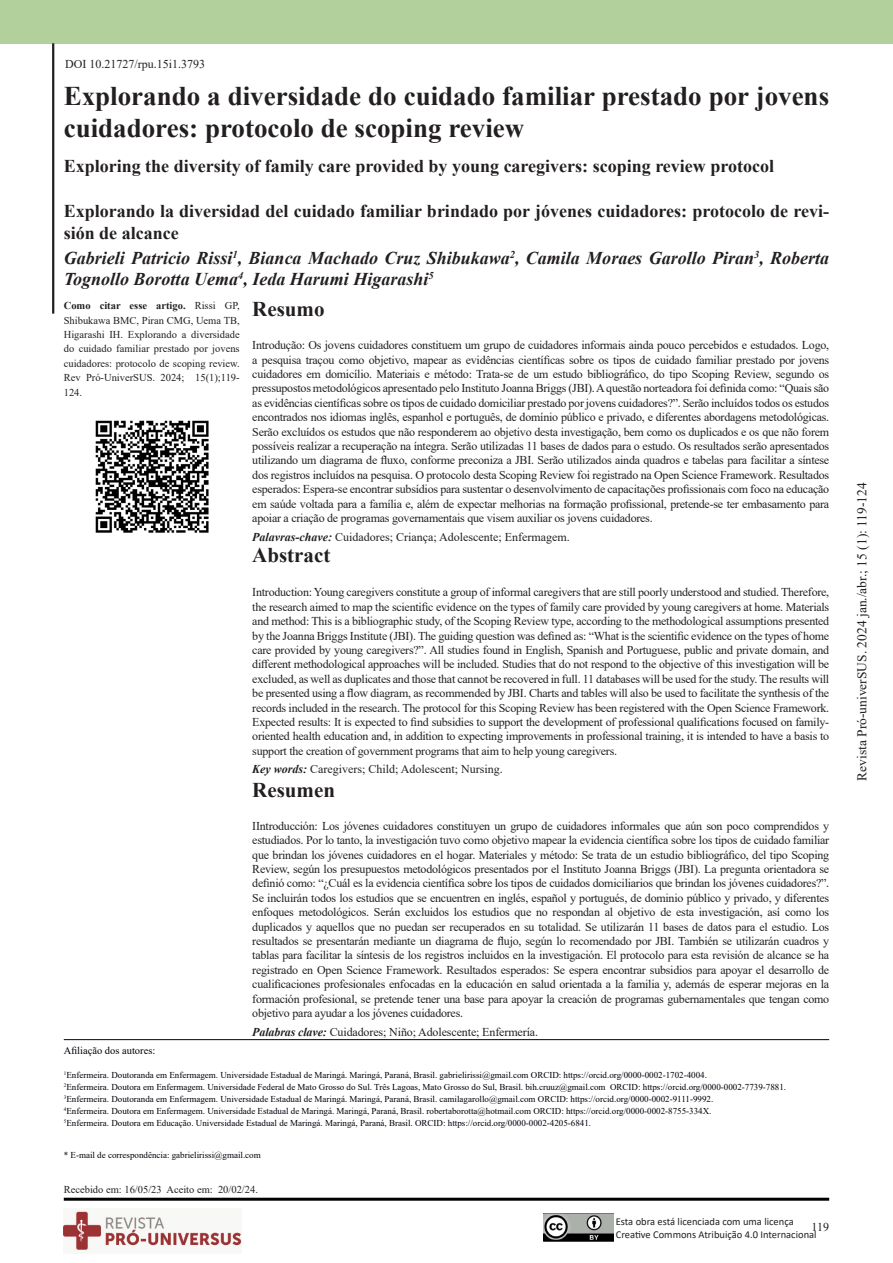
<style>
.page{position:relative;width:893px;height:1263px;background:#fff}
.page>*{position:absolute;margin:0;border:0;box-sizing:border-box;transform-origin:0 0}
.Título_principal__PT{font:700 27px/32.4px "Times New Roman";color:#231f20}
.t1{font:700 21px "Times New Roman";color:#231f20}
.Título_principal__EN{font:700 18px/21.6px "Times New Roman";color:#231f20}
.Autores{font:italic 700 18px/21px "Times New Roman";color:#231f20}
.t2{font:13.5px "Times New Roman";color:#231f20}
.resumo_e_abstract{font:12px/14.4px "Times New Roman";letter-spacing:-.02em;color:#231f20;text-align:justify}
.resumo_e_abstract-2{font:12px "Times New Roman";color:#231f20}
.Como_citar_artigo{font:10.5px/14.4px "Times New Roman";color:#231f20;text-align:justify}
.Título_principal__PT-2{font:10.5px "Calibri";color:#231f20}
.Histórico_autor{font:10.5px "Times New Roman";color:#00000a}
.Histórico_autor-2{font:9px "Times New Roman";color:#00000a}
.s1{font-weight:700}
.s2{color:#fff}
.s3{font-weight:700;font-style:italic}
</style>
<div class="page">
<hr style="left:64px;top:1198px;width:765px;height:3px;background:#000">
<div style="left:0;top:0;width:893px;height:43px;background:#b1d09c"></div>
<hr style="left:52px;top:43px;width:2px;height:271px;background:#231f20">
<hr style="left:64px;top:1039px;width:765px;height:1px;background:#231f20">
<img style="left:64px;top:1209px;width:177px;height:42px">
<img style="left:544px;top:1213px;width:69px;height:28px">
<img style="left:95px;top:420px;width:114px;height:113px">
<p class="resumo_e_abstract-2" style="left:65px;top:55px;width:141px">DOI 10.21727/rpu.15i1.3793</p>
<p class="Título_principal__PT" style="left:64px;top:79px;width:767px">Explorando a diversidade do cuidado familiar prestado por jovens cuidadores: protocolo de scoping review</p>
<p class="Título_principal__EN" style="left:64px;top:155px;width:712px">Exploring the diversity of family care provided by young caregivers: scoping review protocol</p>
<p class="Título_principal__EN" style="left:64px;top:200px;width:767px">Explorando la diversidad del cuidado familiar brindado por jóvenes cuidadores: protocolo de revi&shy;sión de alcance</p>
<p class="Autores" style="left:64px;top:247px;width:767px">Gabrieli Patricio Rissi<sup>1</sup>, Bianca Machado Cruz Shibukawa<sup>2</sup>, Camila Moraes Garollo Piran<sup>3</sup>, Roberta<br>Tognollo Borotta Uema<sup>4</sup>, Ieda Harumi Higarashi<sup>5</sup></p>
<p class="Como_citar_artigo" style="left:64px;top:298px;width:177px"><span class="s1">Como citar esse artigo.</span> Rissi GP, Shibukawa BMC, Piran CMG, Uema TB, Higarashi IH. Explorando a diversidade do cuidado familiar prestado por jovens cuidadores: protocolo de scoping review.<br>Rev Pró-UniverSUS. <span class="s2">2024; 15(1);119- 124.</span></p>
<p class="t1" style="left:252px;top:294px;width:74px">Resumo</p>
<p class="resumo_e_abstract" style="left:252px;top:338px;width:578px">Introdução: Os jovens cuidadores constituem um grupo de cuidadores informais ainda pouco percebidos e estudados. Logo, a pesquisa traçou como objetivo, mapear as evidências científicas sobre os tipos de cuidado familiar prestado por jovens cuidadores em domicílio. Materiais e método: Trata-se de um estudo bibliográfico, do tipo Scoping Review, segundo os pressupostos metodológicos apresentado pelo Instituto Joanna Briggs (JBI). A questão norteadora foi definida como: “Quais são as evidências científicas sobre os tipos de cuidado domiciliar prestado por jovens cuidadores?”. Serão incluídos todos os estudos encontrados nos idiomas inglês, espanhol e português, de domínio público e privado, e diferentes abordagens metodológicas.<br>Serão excluídos os estudos que não responderem ao objetivo desta investigação, bem como os duplicados e os que não forem possíveis realizar a recuperação na íntegra. Serão utilizadas 11 bases de dados para o estudo. Os resultados serão apresentados utilizando um diagrama de fluxo, conforme preconiza a JBI. Serão utilizados ainda quadros e tabelas para facilitar a síntese dos registros incluídos na pesquisa. O protocolo desta Scoping Review foi registrado na Open Science Framework. Resultados esperados: Espera-se encontrar subsídios para sustentar o desenvolvimento de capacitações profissionais com foco na educação em saúde voltada para a família e, além de expectar melhorias na formação profissional, pretende-se ter embasamento para apoiar a criação de programas governamentais que visem auxiliar os jovens cuidadores.</p>
<p class="resumo_e_abstract-2" style="left:252px;top:528px;width:319px"><span class="s3">Palavras-chave:</span> Cuidadores; Criança; Adolescente; Enfermagem.</p>
<p class="t1" style="left:252px;top:539px;width:80px">Abstract</p>
<p class="resumo_e_abstract" style="left:252px;top:585px;width:578px">Introduction: Young caregivers constitute a group of informal caregivers that are still poorly understood and studied. Therefore, the research aimed to map the scientific evidence on the types of family care provided by young caregivers at home. Materials and method: This is a bibliographic study, of the Scoping Review type, according to the methodological assumptions presented by the Joanna Briggs Institute (JBI). The guiding question was defined as: “What is the scientific evidence on the types of home care provided by young caregivers?”. All studies found in English, Spanish and Portuguese, public and private domain, and different methodological approaches will be included. Studies that do not respond to the objective of this investigation will be excluded, as well as duplicates and those that cannot be recovered in full. 11 databases will be used for the study. The results will be presented using a flow diagram, as recommended by JBI. Charts and tables will also be used to facilitate the synthesis of the records included in the research. The protocol for this Scoping Review has been registered with the Open Science Framework.<br>Expected results: It is expected to find subsidies to support the development of professional qualifications focused on family&shy;oriented health education and, in addition to expecting improvements in professional training, it is intended to have a basis to support the creation of government programs that aim to help young caregivers.</p>
<p class="resumo_e_abstract-2" style="left:252px;top:761px;width:252px"><span class="s3">Key words:</span> Caregivers; Child; Adolescent; Nursing.</p>
<p class="t1" style="left:252px;top:774px;width:84px">Resumen</p>
<p class="resumo_e_abstract" style="left:252px;top:818px;width:578px">IIntroducción: Los jóvenes cuidadores constituyen un grupo de cuidadores informales que aún son poco comprendidos y estudiados. Por lo tanto, la investigación tuvo como objetivo mapear la evidencia científica sobre los tipos de cuidado familiar que brindan los jóvenes cuidadores en el hogar. Materiales y método: Se trata de un estudio bibliográfico, del tipo Scoping Review, según los presupuestos metodológicos presentados por el Instituto Joanna Briggs (JBI). La pregunta orientadora se definió como: “¿Cuál es la evidencia científica sobre los tipos de cuidados domiciliarios que brindan los jóvenes cuidadores?”.<br>Se incluirán todos los estudios que se encuentren en inglés, español y portugués, de dominio público y privado, y diferentes enfoques metodológicos. Serán excluidos los estudios que no respondan al objetivo de esta investigación, así como los duplicados y aquellos que no puedan ser recuperados en su totalidad. Se utilizarán 11 bases de datos para el estudio. Los resultados se presentarán mediante un diagrama de flujo, según lo recomendado por JBI. También se utilizarán cuadros y tablas para facilitar la síntesis de los registros incluidos en la investigación. El protocolo para esta revisión de alcance se ha registrado en Open Science Framework. Resultados esperados: Se espera encontrar subsidios para apoyar el desarrollo de cualificaciones profesionales enfocadas en la educación en salud orientada a la familia y, además de esperar mejoras en la formación profesional, se pretende tener una base para apoyar la creación de programas gubernamentales que tengan como objetivo para ayudar a los jóvenes cuidadores.</p>
<p class="resumo_e_abstract" style="left:252px;top:1024px;width:287px"><span class="s3">Palabras clave:</span> Cuidadores; Niño; Adolescente; Enfermería.</p>
<p class="Histórico_autor" style="left:64px;top:1043px;width:93px">Afiliação dos autores:</p>
<p class="Histórico_autor-2" style="left:64px;top:1068px;width:645px"><sup>1</sup>Enfermeira. Doutoranda em Enfermagem. Universidade Estadual de Maringá. Maringá, Paraná, Brasil. gabrielirissi@gmail.com ORCID: https://orcid.org/0000-0002-1702-4004.</p>
<p class="Histórico_autor-2" style="left:64px;top:1080px;width:724px"><sup>2</sup>Enfermeira. Doutora em Enfermagem. Universidade Federal de Mato Grosso do Sul. Três Lagoas, Mato Grosso do Sul, Brasil. bih.cruuz@gmail.com ORCID: https://orcid.org/0000-0002-7739-7881.</p>
<p class="Histórico_autor-2" style="left:64px;top:1092px;width:651px"><sup>3</sup>Enfermeira. Doutoranda em Enfermagem. Universidade Estadual de Maringá. Maringá, Paraná, Brasil. camilagarollo@gmail.com ORCID: https://orcid.org/0000-0002-9111-9992.</p>
<p class="Histórico_autor-2" style="left:64px;top:1104px;width:649px"><sup>4</sup>Enfermeira. Doutora em Enfermagem. Universidade Estadual de Maringá. Maringá, Paraná, Brasil. robertaborotta@hotmail.com ORCID: https://orcid.org/0000-0002-8755-334X.</p>
<p class="Histórico_autor-2" style="left:64px;top:1116px;width:529px"><sup>5</sup>Enfermeira. Doutora em Educação. Universidade Estadual de Maringá. Maringá, Paraná, Brasil. ORCID: https://orcid.org/0000-0002-4205-6841.</p>
<p class="Histórico_autor-2" style="left:64px;top:1149px;width:199px">* E-mail de correspondência: gabrielirissi@gmail.com</p>
<p class="Como_citar_artigo" style="left:64px;top:1182px;width:196px">Recebido em: 16/05/23 Aceito em: 20/02/24.</p>
<p class="Título_principal__PT-2" style="left:616px;top:1214px;width:179px">Esta obra está licenciada com uma licença</p>
<p class="Título_principal__PT-2" style="left:616px;top:1227px;width:202px">Creative Commons Atribuição 4.0 Internacional</p>
<p class="resumo_e_abstract" style="left:812px;top:1219px;width:19px">119</p>
<p class="t2" style="left:852px;top:781px;width:300px;rotate:-90deg">Revista Pró-univerSUS. 2024 jan./abr.; 15 (1): 119-124</p>
</div>
